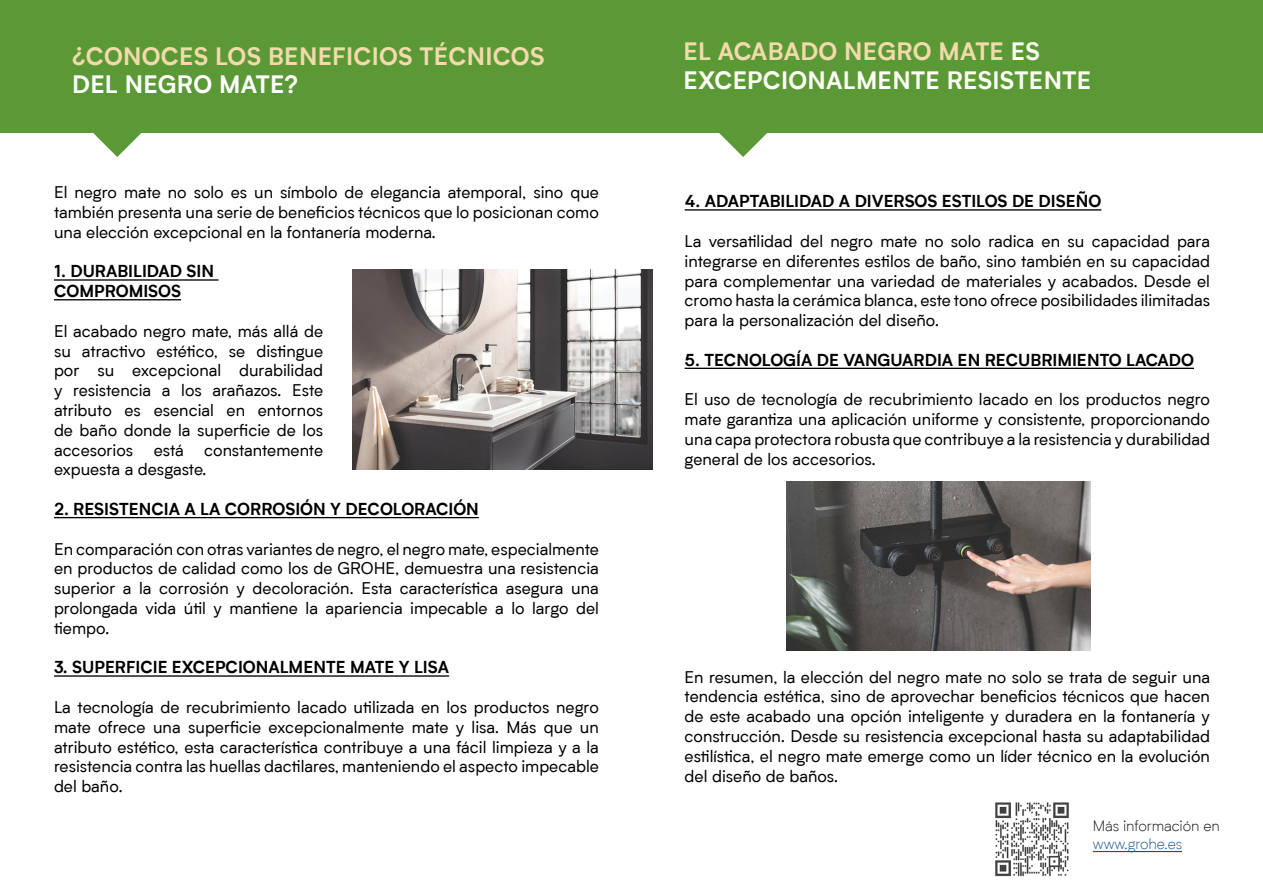
<style>
.page{position:relative;width:1263px;height:893px;background:#fff}
.page>*{position:absolute;margin:0;border:0;box-sizing:border-box;transform-origin:0 0}
.t1{font:700 24px/28.8px "Biotif";letter-spacing:.01em;color:#fcfdf5}
.t2{font:700 24px "Biotif";letter-spacing:.01em;color:#f2daab}
.t3{font:700 24px "Biotif";letter-spacing:.01em;color:#fff}
.t4{font:16.5px/19.8px "Biotif";color:#000;text-align:justify}
.t5{font:700 16.5px/19.8px "Biotif";color:#000}
.t6{font:300 15px "Biotif";letter-spacing:-.01em;color:#121212}
.t7{font:300 15px "Biotif";letter-spacing:-.01em;color:#1f548a}
.s1{color:#f2daab}
</style>
<div class="page">
<div style="left:0;top:0;width:1263px;height:133px;background:#5b9836"></div>
<svg style="left:93px;top:133px;width:48px;height:24px"></svg>
<svg style="left:719px;top:133px;width:48px;height:24px"></svg>
<hr style="left:54px;top:279px;width:164px;height:2px;background:#000">
<hr style="left:54px;top:299px;width:127px;height:1px;background:#000">
<hr style="left:54px;top:517px;width:425px;height:1px;background:#000">
<hr style="left:54px;top:675px;width:395px;height:2px;background:#000">
<hr style="left:685px;top:209px;width:416px;height:2px;background:#000">
<hr style="left:685px;top:368px;width:509px;height:1px;background:#000">
<hr style="left:1093px;top:851px;width:89px;height:1px;background:#1f548a">
<img style="left:787px;top:482px;width:303px;height:169px">
<img style="left:353px;top:269px;width:299px;height:200px">
<img style="left:995px;top:802px;width:74px;height:75px">
<h1 class="t2" style="left:72px;top:38px;width:474px">¿CONOCES LOS BENEFICIOS TÉCNICOS</h1>
<h1 class="t3" style="left:72px;top:67px;width:227px">DEL NEGRO MATE?</h1>
<p class="t4" style="left:54px;top:182px;width:546px">El negro mate no solo es un símbolo de elegancia atemporal, sino que también presenta una serie de beneficios técnicos que lo posicionan como una elección excepcional en la fontanería moderna.</p>
<p class="t5" style="left:54px;top:260px;width:162px">1. DURABILIDAD SIN<br>COMPROMISOS</p>
<p class="t4" style="left:54px;top:320px;width:271px">El acabado negro mate, más allá de su atractivo estético, se distingue por su excepcional durabilidad y resistencia a los arañazos. Este atributo es esencial en entornos de baño donde la superficie de los accesorios está constantemente expuesta a desgaste.</p>
<p class="t5" style="left:54px;top:498px;width:426px">2. RESISTENCIA A LA CORROSIÓN Y DECOLORACIÓN</p>
<p class="t4" style="left:54px;top:538px;width:546px">En comparación con otras variantes de negro, el negro mate, especialmente en productos de calidad como los de GROHE, demuestra una resistencia superior a la corrosión y decoloración. Esta característica asegura una prolongada vida útil y mantiene la apariencia impecable a lo largo del tiempo.</p>
<p class="t5" style="left:54px;top:656px;width:397px">3. SUPERFICIE EXCEPCIONALMENTE MATE Y LISA</p>
<p class="t4" style="left:54px;top:696px;width:546px">La tecnología de recubrimiento lacado utilizada en los productos negro mate ofrece una superficie excepcionalmente mate y lisa. Más que un atributo estético, esta característica contribuye a una fácil limpieza y a la resistencia contra las huellas dactilares, manteniendo el aspecto impecable del baño.</p>
<h1 class="t1" style="left:684px;top:36px;width:409px"><span class="s1">EL ACABADO NEGRO MATE</span> ES<br>EXCEPCIONALMENTE RESISTENTE</h1>
<p class="t5" style="left:685px;top:190px;width:418px">4. ADAPTABILIDAD A DIVERSOS ESTILOS DE DISEÑO</p>
<p class="t4" style="left:685px;top:230px;width:527px">La versatilidad del negro mate no solo radica en su capacidad para integrarse en diferentes estilos de baño, sino también en su capacidad para complementar una variedad de materiales y acabados. Desde el cromo hasta la cerámica blanca, este tono ofrece posibilidades ilimitadas para la personalización del diseño.</p>
<p class="t5" style="left:685px;top:349px;width:511px">5. TECNOLOGÍA DE VANGUARDIA EN RECUBRIMIENTO LACADO</p>
<p class="t4" style="left:685px;top:389px;width:527px">El uso de tecnología de recubrimiento lacado en los productos negro mate garantiza una aplicación uniforme y consistente, proporcionando una capa protectora robusta que contribuye a la resistencia y durabilidad general de los accesorios.</p>
<p class="t4" style="left:685px;top:666px;width:527px">En resumen, la elección del negro mate no solo se trata de seguir una tendencia estética, sino de aprovechar beneficios técnicos que hacen de este acabado una opción inteligente y duradera en la fontanería y construcción. Desde su resistencia excepcional hasta su adaptabilidad estilística, el negro mate emerge como un líder técnico en la evolución del diseño de baños.</p>
<p class="t6" style="left:1093px;top:816px;width:128px">Más información en</p>
<p class="t7" style="left:1093px;top:834px;width:91px">www.grohe.es</p>
</div>
